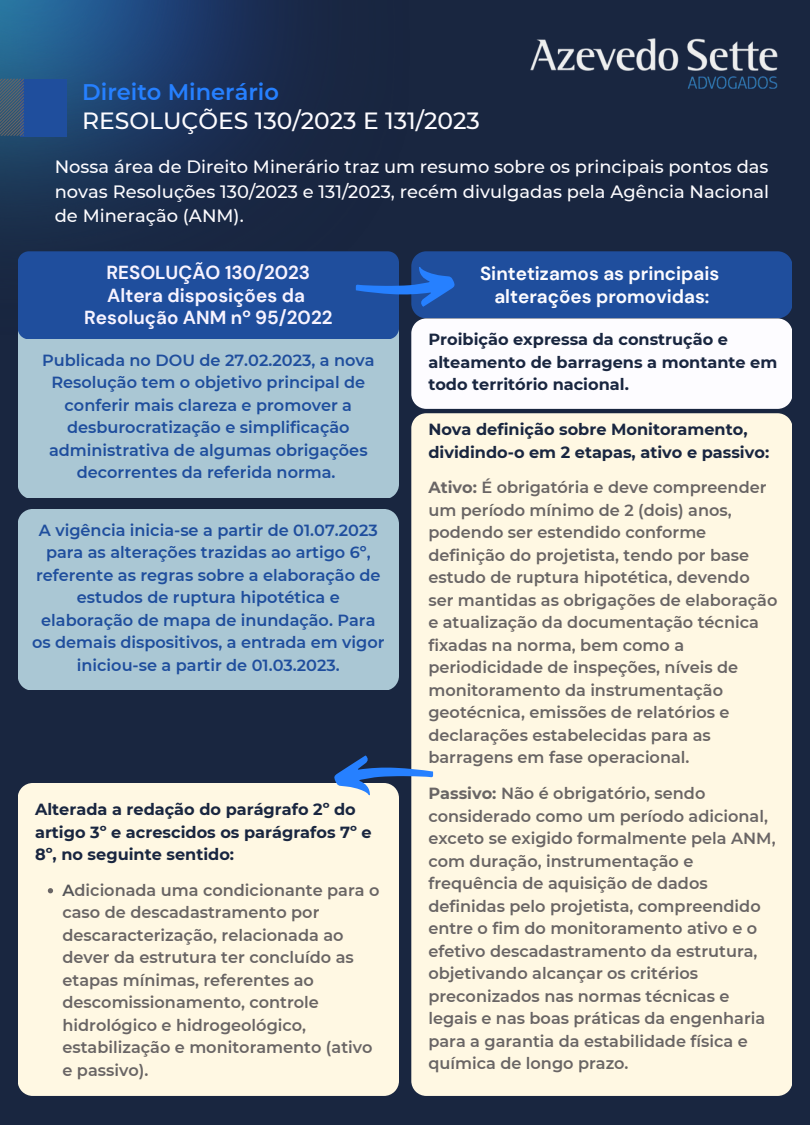
<style>
.page{position:relative;width:810px;height:1125px;background:#192640}
.page>*{position:absolute;margin:0;border:0;box-sizing:border-box;transform-origin:0 0}
.t1{font:500 23.4px "Montserrat";color:#fdfcff}
.t2{font:600 22.6px "Montserrat";color:#2680ff}
.t3{font:700 18.9px/22.5px "DM Sans";color:#f7f3ff;text-align:center}
.t4{font:700 18.9px/22.5px "DM Sans";color:#fdfcff;text-align:center}
.t5{font:500 17.9px/24.8px "Montserrat";color:#fdfcff;text-align:justify}
.t6{font:600 16.1px/22.5px "Montserrat";color:#696565}
.t7{font:600 16.1px/22.5px "Montserrat";color:#1f4e9d;text-align:center}
.t8{font:700 16.1px/22.5px "Montserrat";color:#192640}
.s1{color:#525356}
.s2{font-weight:700}
</style>
<div class="page">
<img style="left:0;top:0;width:289px;height:227px">
<div style="left:20px;top:79px;width:46px;height:57px;background:#1f4e9d"></div>
<svg style="left:0;top:79px;width:24px;height:57px"></svg>
<div style="left:18px;top:409px;width:381px;height:89px;background:#aac7d4"></div>
<div style="left:18px;top:509px;width:381px;height:180px;background:#aac7d4"></div>
<img style="left:530px;top:38px;width:247px;height:51px">
<svg style="left:18px;top:251px;width:774px;height:158px;background:#7b98c3"></svg>
<div style="left:411px;top:413px;width:381px;height:683px;background:#fff8e3"></div>
<div style="left:18px;top:783px;width:381px;height:313px;background:#fff8e3"></div>
<svg style="left:333px;top:755px;width:101px;height:42px"></svg>
<svg style="left:48px;top:888px;width:5px;height:5px"></svg>
<h2 class="t2" style="left:82px;top:78px;width:198px">Direito Minerário</h2>
<h1 class="t1" style="left:82px;top:106px;width:399px">RESOLUÇÕES 130/2023 E 131/2023</h1>
<p class="t5" style="left:55px;top:154px;width:716px">Nossa área de Direito Minerário traz um resumo sobre os principais pontos das novas Resoluções 130/2023 e 131/2023, recém divulgadas pela Agência Nacional de Mineração (ANM).</p>
<p class="t3" style="left:84px;top:261px;width:250px">RESOLUÇÃO 130/2023<br>Altera disposições da<br>Resolução ANM nº 95/2022</p>
<p class="t7" style="left:42px;top:349px;width:334px">Publicada no DOU de 27.02.2023, a nova Resolução tem o objetivo principal de conferir mais clareza e promover a desburocratização e simplificação administrativa de algumas obrigações decorrentes da referida norma.</p>
<p class="t7" style="left:32px;top:519px;width:354px">A vigência inicia-se a partir de 01.07.2023 para as alterações trazidas ao artigo 6º, referente as regras sobre a elaboração de estudos de ruptura hipotética e elaboração de mapa de inundação. Para os demais dispositivos, a entrada em vigor iniciou-se a partir de 01.03.2023.</p>
<p class="t8" style="left:35px;top:798px;width:338px">Alterada a redação do parágrafo 2º do artigo 3º e acrescidos os parágrafos 7º e<br>8º, no seguinte sentido:</p>
<p class="t6" style="left:62px;top:879px;width:319px"><span class="s1">A</span>dicionada uma condicionante para o caso de descadastramento por descaracterização, relacionada ao dever da estrutura ter concluído as etapas mínimas, referentes ao descomissionamento, controle hidrológico e hidrogeológico, estabilização e monitoramento (ativo e passivo).</p>
<p class="t4" style="left:480px;top:263px;width:241px">Sintetizamos as principais alterações promovidas:</p>
<p class="t8" style="left:428px;top:328px;width:350px">Proibição expressa da construção e alteamento de barragens a montante em todo território nacional.</p>
<p class="t8" style="left:428px;top:418px;width:342px">Nova definição sobre Monitoramento, dividindo-o em 2 etapas, ativo e passivo:</p>
<p class="t6" style="left:428px;top:476px;width:351px"><span class="s2">Ativo:</span> É obrigatória e deve compreender um período mínimo de 2 (dois) anos, podendo ser estendido conforme definição do projetista, tendo por base estudo de ruptura hipotética, devendo ser mantidas as obrigações de elaboração e atualização da documentação técnica fixadas na norma, bem como a periodicidade de inspeções, níveis de monitoramento da instrumentação geotécnica, emissões de relatórios e declarações estabelecidas para as barragens em fase operacional.</p>
<p class="t6" style="left:428px;top:782px;width:349px"><span class="s2">Passivo:</span> Não é obrigatório, sendo considerado como um período adicional, exceto se exigido formalmente pela ANM, com duração, instrumentação e frequência de aquisição de dados definidas pelo projetista, compreendido entre o fim do monitoramento ativo e o efetivo descadastramento da estrutura, objetivando alcançar os critérios preconizados nas normas técnicas e legais e nas boas práticas da engenharia para a garantia da estabilidade física e química de longo prazo.</p>
</div>
